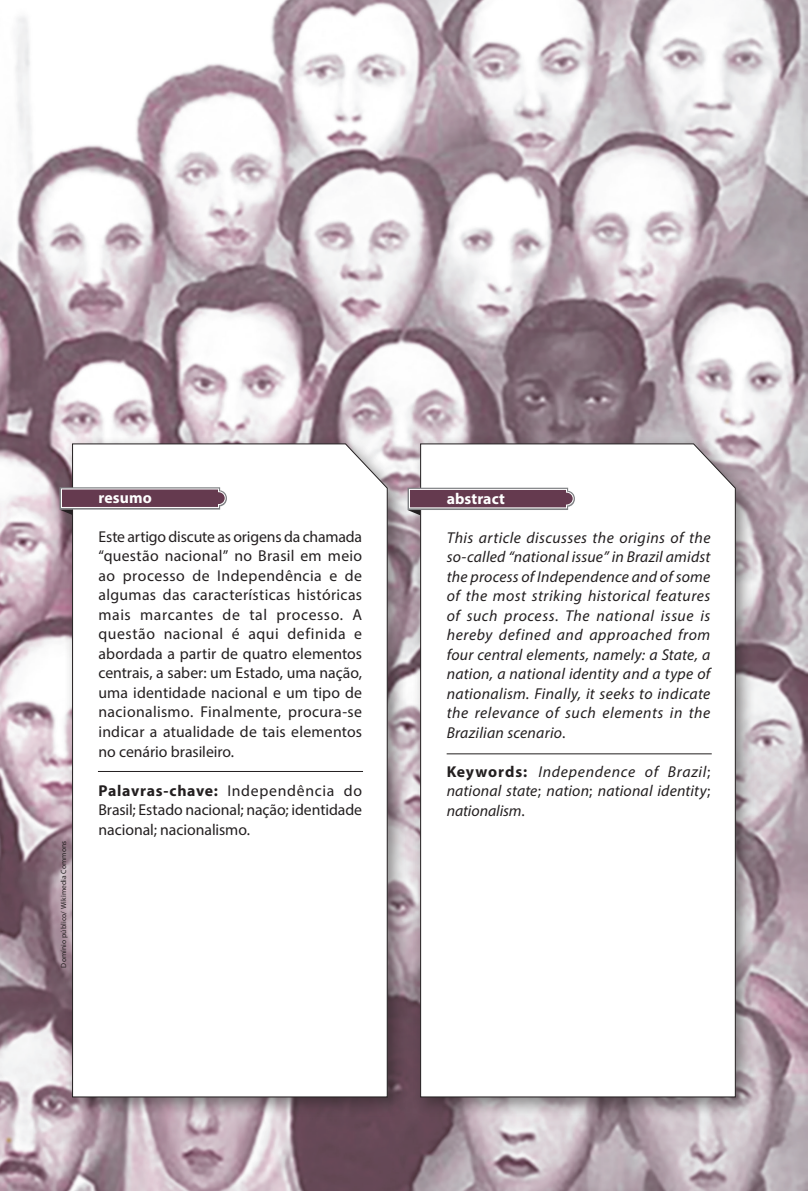
<style>
.page{position:relative;width:808px;height:1191px;background:#fff}
.page>*{position:absolute;margin:0;border:0;box-sizing:border-box;transform-origin:0 0}
.t1{font:15.75px/19.5px "Myriad Pro";color:#231f20;text-align:justify}
.t2{font:italic 15.75px/19.5px "Myriad Pro";letter-spacing:.01em;color:#231f20;text-align:justify}
.t3{font:700 15.75px "Myriad Pro";letter-spacing:.005em;color:#fff}
.t4{font:7.5px "Myriad Pro";letter-spacing:.015em;color:#231f20}
.s1{font-weight:700}
.s2{font-style:normal}
.s3{font-weight:700;font-style:normal}
</style>
<div class="page">
<img style="left:0;top:0;width:808px;height:1191px">
<div style="left:64px;top:435px;width:343px;height:682px;background:#231f20;opacity:.5"></div>
<svg style="left:72px;top:443px;width:316px;height:654px"></svg>
<div style="left:412px;top:435px;width:343px;height:682px;background:#231f20;opacity:.5"></div>
<svg style="left:420px;top:443px;width:316px;height:654px"></svg>
<svg style="left:60px;top:487px;width:167px;height:28px"></svg>
<svg style="left:408px;top:488px;width:167px;height:27px"></svg>
<hr style="left:98px;top:771px;width:265px;height:1px;background:#231f20">
<hr style="left:447px;top:753px;width:265px;height:1px;background:#231f20">
<p class="t4" style="left:59px;top:967px;width:128px;rotate:-90deg">Domínio público/ Wikimedia Commons</p>
<p class="t3" style="left:98px;top:487px;width:55px">resumo</p>
<p class="t1" style="left:98px;top:526px;width:265px">Este artigo discute as origens da chamada “questão nacional” no Brasil em meio ao processo de Independência e de algumas das características históricas mais marcantes de tal processo. A questão nacional é aqui definida e abordada a partir de quatro elementos centrais, a saber: um Estado, uma nação, uma identidade nacional e um tipo de nacionalismo. Finalmente, procura-se indicar a atualidade de tais elementos no cenário brasileiro.</p>
<p class="t1" style="left:98px;top:780px;width:265px"><span class="s1">Palavras-chave:</span> Independência do Brasil; Estado nacional; nação; identidade nacional; nacionalismo.</p>
<p class="t3" style="left:447px;top:488px;width:60px">abstract</p>
<p class="t2" style="left:447px;top:527px;width:265px">This article discusses the origins of the so-called “national issue” in Brazil amidst the process of Independence and of some of the most striking historical features of such process. The national issue is hereby defined and approached from four central elements, namely: a State, a nation, a national identity and a type of nationalism. Finally, it seeks to indicate the relevance of such elements in the Brazilian scenario<span class="s2">.</span></p>
<p class="t2" style="left:447px;top:761px;width:265px"><span class="s3">Keywords:</span> Independence of Brazil<span class="s2">; </span>national state<span class="s2">;</span> nation<span class="s2">;</span> national identity<span class="s2">; </span>nationalism<span class="s2">.</span></p>
</div>
